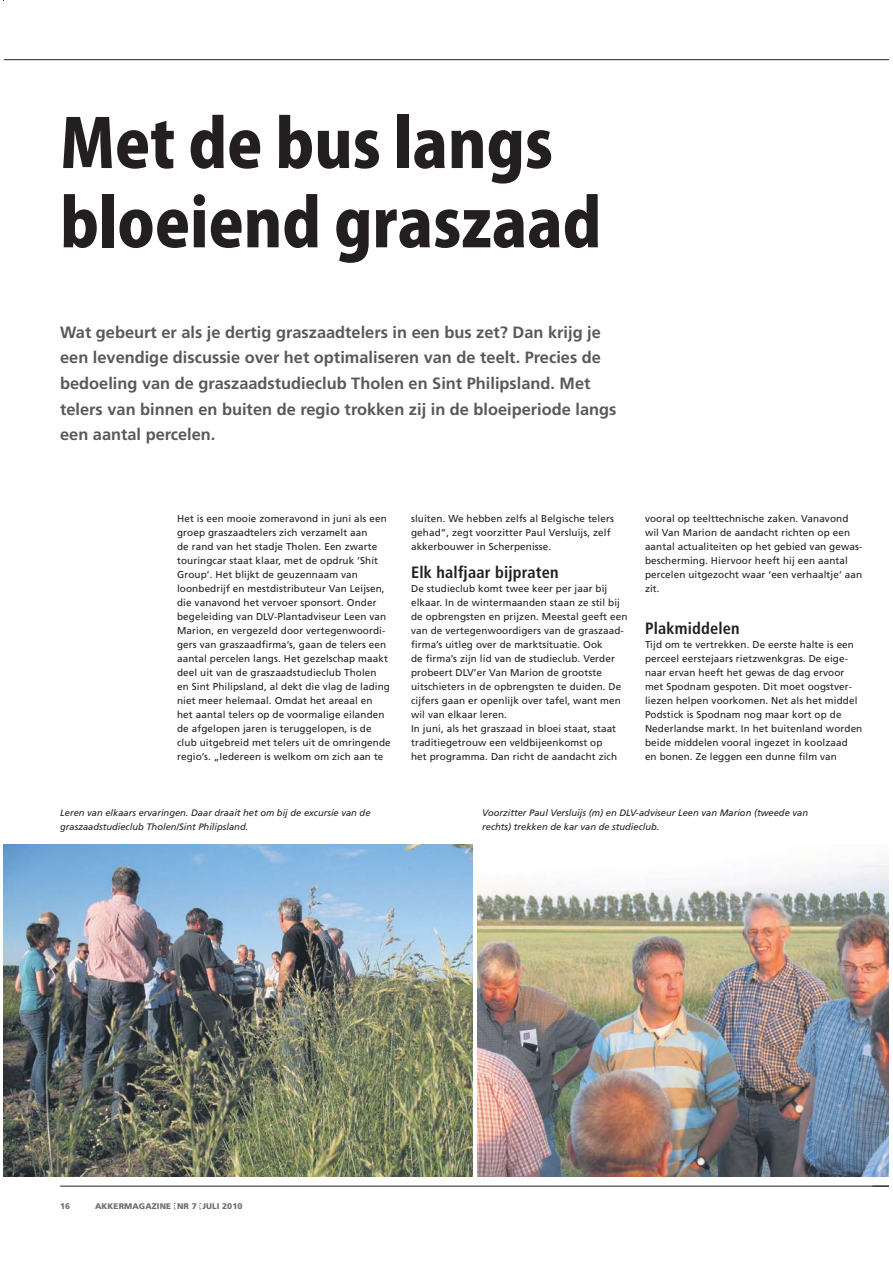
<style>
.page{position:relative;width:893px;height:1263px;background:#fff}
.page>*{position:absolute;margin:0;border:0;box-sizing:border-box;transform-origin:0 0}
.t1{font:66px/79.3px "Koz Go Pro Heavy 90 msp RKSJ H";color:#231f20;scale:.95 1}
.t2{font:700 16.35px/25.7px "Frutiger LT Std";color:#58595b}
.t3{font:700 condensed 16.35px "Frutiger LT Std";letter-spacing:.01em;color:#231f20}
.t4{font:9.9px/14.1px "Frutiger LT Std";letter-spacing:.01em;color:#231f20}
.t5{font:italic 9.3px/14.1px "Frutiger LT Std";color:#231f20}
.t6{font:900 8.25px "Frutiger LT Std";letter-spacing:.01em;color:#6d6e70}
</style>
<div class="page">
<hr style="left:60px;top:1186px;width:829px;height:1px;background:#231f20">
<svg style="left:872px;top:1186px;width:17px;height:1px"></svg>
<img style="left:4px;top:844px;width:468px;height:332px">
<hr style="left:4px;top:59px;width:885px;height:1px;background:#231f20">
<svg style="left:199px;top:1203px;width:2px;height:7px"></svg>
<img style="left:478px;top:856px;width:411px;height:321px">
<h1 class="t1" style="left:60px;top:112px;width:571px">Met de bus langs bloeiend graszaad</h1>
<p class="t2" style="left:60px;top:320px;width:558px">Wat gebeurt er als je dertig graszaadtelers in een bus zet? Dan krijg je een levendige discussie over het optimaliseren van de teelt. Precies de bedoeling van de graszaadstudieclub Tholen en Sint Philipsland. Met telers van binnen en buiten de regio trokken zij in de bloeiperiode langs een aantal percelen.</p>
<p class="t4" style="left:177px;top:512px;width:215px">Het is een mooie zomeravond in juni als een groep graszaadtelers zich verzamelt aan<br>de rand van het stadje Tholen. Een zwarte touringcar staat klaar, met de opdruk ‘Shit Group’. Het blijkt de geuzennaam van loonbedrijf en mestdistributeur Van Leijsen, die vanavond het vervoer sponsort. Onder begeleiding van DLV-Plantadviseur Leen van Marion, en vergezeld door vertegenwoordi&shy;gers van graszaadfirma’s, gaan de telers een aantal percelen langs. Het gezelschap maakt deel uit van de graszaadstudieclub Tholen en Sint Philipsland, al dekt die vlag de lading niet meer helemaal. Omdat het areaal en het aantal telers op de voormalige eilanden de afgelopen jaren is teruggelopen, is de club uitgebreid met telers uit de omringende regio’s. „Iedereen is welkom om zich aan te</p>
<p class="t4" style="left:411px;top:512px;width:204px">sluiten. We hebben zelfs al Belgische telers gehad”, zegt voorzitter Paul Versluijs, zelf akkerbouwer in Scherpenisse.</p>
<h2 class="t3" style="left:411px;top:565px;width:149px">Elk halfjaar bijpraten</h2>
<p class="t4" style="left:411px;top:582px;width:218px">De studieclub komt twee keer per jaar bij elkaar. In de wintermaanden staan ze stil bij de opbrengsten en prijzen. Meestal geeft een van de vertegenwoordigers van de graszaad&shy;firma’s uitleg over de marktsituatie. Ook<br>de firma’s zijn lid van de studieclub. Verder probeert DLV’er Van Marion de grootste uitschieters in de opbrengsten te duiden. De cijfers gaan er openlijk over tafel, want men wil van elkaar leren.<br>In juni, als het graszaad in bloei staat, staat traditiegetrouw een veldbijeenkomst op<br>het programma. Dan richt de aandacht zich</p>
<p class="t4" style="left:645px;top:512px;width:219px">vooral op teelttechnische zaken. Vanavond wil Van Marion de aandacht richten op een aantal actualiteiten op het gebied van gewas&shy;bescherming. Hiervoor heeft hij een aantal percelen uitgezocht waar ‘een verhaaltje’ aan zit.</p>
<h2 class="t3" style="left:645px;top:621px;width:96px">Plakmiddelen</h2>
<p class="t4" style="left:645px;top:638px;width:219px">Tijd om te vertrekken. De eerste halte is een perceel eerstejaars rietzwenkgras. De eige&shy;naar ervan heeft het gewas de dag ervoor met Spodnam gespoten. Dit moet oogstver&shy;liezen helpen voorkomen. Net als het middel Podstick is Spodnam nog maar kort op de Nederlandse markt. In het buitenland worden beide middelen vooral ingezet in koolzaad<br>en bonen. Ze leggen een dunne film van</p>
<p class="t5" style="left:60px;top:807px;width:312px">Leren van elkaars ervaringen. Daar draait het om bij de excursie van de graszaadstudieclub Tholen/Sint Philipsland.</p>
<p class="t5" style="left:482px;top:807px;width:327px">Voorzitter Paul Versluijs (m) en DLV-adviseur Leen van Marion (tweede van rechts) trekken de kar van de studieclub.</p>
<p class="t6" style="left:60px;top:1203px;width:12px">16</p>
<p class="t6" style="left:95px;top:1203px;width:149px">AKKERMAGAZINE NR 7 JULI 2010</p>
</div>
